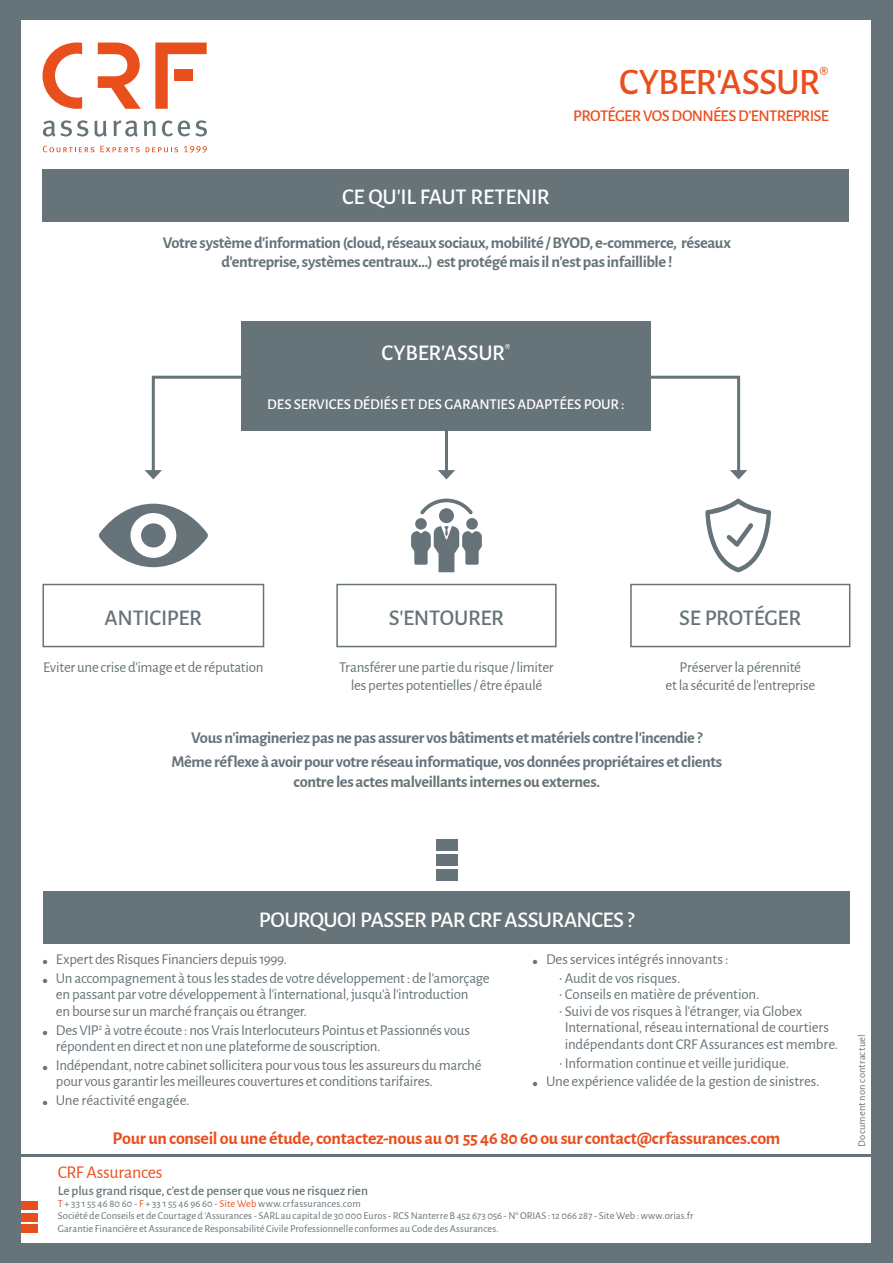
<style>
.page{position:relative;width:893px;height:1263px;background:#667378}
.page>*{position:absolute;margin:0;border:0;box-sizing:border-box;transform-origin:0 0}
.t1{font:500 37.5px "Alegreya Sans";letter-spacing:-.025em;color:#e94f1e}
.t2{font:500 22.5px "Alegreya Sans";letter-spacing:-.025em;color:#fff}
.t3{font:500 22.5px "Alegreya Sans";letter-spacing:-.015em;color:#667378}
.t4{font:700 18px "Alegreya Sans";letter-spacing:-.015em;color:#e94f1e}
.t5{font:18px "Alegreya Sans";letter-spacing:-.015em;color:#e94f1e}
.t6{font:700 16.5px/19.8px "Alegreya Sans";letter-spacing:-.025em;color:#667378;text-align:center}
.t7{font:500 16.5px "Alegreya Sans";letter-spacing:-.04em;color:#e94f1e}
.t8{font:15px/16.5px "Alegreya Sans";letter-spacing:-.015em;color:#667378}
.t9{font:500 15px "Alegreya Sans";letter-spacing:-.015em;color:#fff}
.t10{font:500 13.5px "Alegreya Sans";letter-spacing:-.005em;color:#667378}
.t11{font:10.5px/12.6px "Alegreya Sans";letter-spacing:.005em;color:#667378}
.s1{color:#e94f1e}
</style>
<div class="page">
<div style="left:22px;top:20px;width:849px;height:1134px;background:#fff"></div>
<div style="left:22px;top:1157px;width:849px;height:85px;background:#fff"></div>
<div style="left:22px;top:1201px;width:16px;height:9px;background:#e94f1e"></div>
<div style="left:22px;top:1213px;width:16px;height:9px;background:#e94f1e"></div>
<div style="left:22px;top:1224px;width:16px;height:9px;background:#e94f1e"></div>
<div style="left:43px;top:169px;width:806px;height:53px;background:#667378"></div>
<div style="left:241px;top:321px;width:410px;height:110px;background:#667378"></div>
<div style="left:43px;top:584px;width:221px;height:63px;border:2px solid #667378"></div>
<div style="left:336px;top:584px;width:221px;height:63px;border:2px solid #667378"></div>
<div style="left:630px;top:584px;width:220px;height:63px;border:2px solid #667378"></div>
<div style="left:152px;top:376px;width:588px;height:98px;border:3px solid #667378"></div>
<svg style="left:145px;top:470px;width:17px;height:9px"></svg>
<svg style="left:730px;top:470px;width:17px;height:9px"></svg>
<hr style="left:445px;top:422px;width:3px;height:51px;background:#667378">
<svg style="left:438px;top:470px;width:17px;height:9px"></svg>
<svg style="left:420px;top:499px;width:53px;height:16px"></svg>
<div style="left:466px;top:518px;width:12px;height:12px;background:#667378;border-radius:50%"></div>
<div style="left:415px;top:518px;width:12px;height:12px;background:#667378;border-radius:50%"></div>
<div style="left:439px;top:508px;width:15px;height:15px;background:#667378;border-radius:50%"></div>
<svg style="left:411px;top:526px;width:71px;height:46px"></svg>
<svg style="left:705px;top:498px;width:66px;height:74px"></svg>
<svg style="left:99px;top:504px;width:109px;height:63px"></svg>
<svg style="left:43px;top:120px;width:45px;height:17px"></svg>
<svg style="left:95px;top:121px;width:12px;height:16px"></svg>
<svg style="left:113px;top:121px;width:25px;height:16px"></svg>
<svg style="left:144px;top:121px;width:12px;height:15px"></svg>
<svg style="left:162px;top:120px;width:45px;height:16px"></svg>
<svg style="left:43px;top:146px;width:51px;height:6px"></svg>
<svg style="left:100px;top:146px;width:40px;height:6px"></svg>
<svg style="left:146px;top:147px;width:32px;height:5px"></svg>
<svg style="left:184px;top:146px;width:23px;height:7px"></svg>
<svg style="left:43px;top:43px;width:39px;height:66px;background:#f4b099"></svg>
<svg style="left:98px;top:43px;width:43px;height:66px;background:#f3aa91"></svg>
<svg style="left:155px;top:43px;width:52px;height:66px;background:#f6baa6"></svg>
<div style="left:174px;top:69px;width:19px;height:12px;background:#e84f1c"></div>
<div style="left:43px;top:891px;width:807px;height:53px;background:#667378"></div>
<div style="left:436px;top:839px;width:21px;height:12px;background:#667378"></div>
<div style="left:436px;top:854px;width:21px;height:12px;background:#667378"></div>
<div style="left:436px;top:869px;width:21px;height:12px;background:#667378"></div>
<svg style="left:533px;top:960px;width:4px;height:4px"></svg>
<svg style="left:533px;top:1082px;width:4px;height:4px"></svg>
<svg style="left:43px;top:960px;width:4px;height:4px"></svg>
<svg style="left:43px;top:979px;width:4px;height:4px"></svg>
<svg style="left:43px;top:1030px;width:4px;height:5px"></svg>
<svg style="left:43px;top:1065px;width:4px;height:5px"></svg>
<svg style="left:43px;top:1100px;width:4px;height:5px"></svg>
<h1 class="t1" style="left:619px;top:56px;width:211px">CYBER’ASSUR<sup>®</sup></h1>
<p class="t7" style="left:573px;top:104px;width:257px">PROTÉGER VOS DONNÉES D’ENTREPRISE</p>
<h2 class="t2" style="left:342px;top:181px;width:209px">CE QU’IL FAUT RETENIR</h2>
<p class="t6" style="left:163px;top:231px;width:570px">Votre système d’information (cloud, réseaux sociaux, mobilité / BYOD, e-commerce, réseaux d’entreprise, systèmes centraux…) est protégé mais il n’est pas infaillible !</p>
<h2 class="t2" style="left:381px;top:337px;width:131px">CYBER’ASSUR<sup>®</sup></h2>
<p class="t9" style="left:267px;top:394px;width:359px">DES SERVICES DÉDIÉS ET DES GARANTIES ADAPTÉES POUR :</p>
<h2 class="t3" style="left:105px;top:601px;width:99px">ANTICIPER</h2>
<h2 class="t3" style="left:389px;top:601px;width:117px">S’ENTOURER</h2>
<h2 class="t3" style="left:679px;top:601px;width:123px">SE PROTÉGER</h2>
<p class="t8" style="left:43px;top:658px;width:222px">Eviter une crise d’image et de réputation</p>
<p class="t8" style="left:339px;top:657px;width:216px;line-height:18px;text-align:center">Transférer une partie du risque / limiter les pertes potentielles / être épaulé</p>
<p class="t8" style="left:665px;top:657px;width:151px;line-height:18px;text-align:center">Préserver la pérennité<br>et la sécurité de l’entreprise</p>
<p class="t6" style="left:171px;top:725px;width:552px;line-height:24px">Vous n’imagineriez pas ne pas assurer vos bâtiments et matériels contre l’incendie ?<br>Même réflexe à avoir pour votre réseau informatique, vos données propriétaires et clients</p>
<p class="t6" style="left:294px;top:771px;width:308px">contre les actes malveillants internes ou externes.</p>
<h2 class="t2" style="left:259px;top:904px;width:377px">POURQUOI PASSER PAR CRF ASSURANCES ?</h2>
<p class="t8" style="left:546px;top:950px;width:184px">Des services intégrés innovants :</p>
<p class="t8" style="left:559px;top:969px;width:123px">• Audit de vos risques.</p>
<p class="t8" style="left:559px;top:986px;width:202px">• Conseils en matière de prévention.</p>
<p class="t8" style="left:565px;top:1002px;width:275px;text-indent:-6px">• Suivi de vos risques à l’étranger, via Globex<br>International, réseau international de courtiers indépendants dont CRF Assurances est membre.</p>
<p class="t8" style="left:546px;top:1053px;width:275px;line-height:18.6px;text-indent:13px">• Information continue et veille juridique.<br>Une expérience validée de la gestion de sinistres.</p>
<p class="t8" style="left:56px;top:949px;width:435px;line-height:18.6px">Expert des Risques Financiers depuis 1999.<br>Un accompagnement à tous les stades de votre développement : de l’amorçage</p>
<p class="t8" style="left:56px;top:986px;width:414px">en passant par votre développement à l’international, jusqu’à l’introduction en bourse sur un marché français ou étranger.</p>
<p class="t8" style="left:56px;top:1021px;width:416px">Des VIP<sup>2</sup> à votre écoute : nos Vrais Interlocuteurs Pointus et Passionnés vous répondent en direct et non une plateforme de souscription.</p>
<p class="t8" style="left:56px;top:1056px;width:427px">Indépendant, notre cabinet sollicitera pour vous tous les assureurs du marché pour vous garantir les meilleures couvertures et conditions tarifaires.</p>
<p class="t8" style="left:56px;top:1091px;width:135px">Une réactivité engagée.</p>
<p class="t4" style="left:113px;top:1125px;width:669px">Pour un conseil ou une étude, contactez-nous au 01 55 46 80 60 ou sur contact@crfassurances.com</p>
<p class="t5" style="left:58px;top:1160px;width:106px">CRF Assurances</p>
<p class="t10" style="left:58px;top:1181px;width:312px">Le plus grand risque, c’est de penser que vous ne risquez rien</p>
<p class="t11" style="left:58px;top:1196px;width:637px"><span class="s1">T</span> + 33 1 55 46 80 60 - <span class="s1">F</span> + 33 1 55 46 96 60 - <span class="s1">Site Web</span> www.crfassurances.com<br>Société de Conseils et de Courtage d ‘Assurances - SARL au capital de 30 000 Euros - RCS Nanterre B 452 673 056 - N° ORIAS : 12 066 287 - Site Web : www.orias.fr<br>Garantie Financière et Assurance de Responsabilité Civile Professionnelle conformes au Code des Assurances.</p>
<p class="t11" style="left:855px;top:1147px;width:114px;rotate:-90deg">Document non contractuel</p>
</div>
